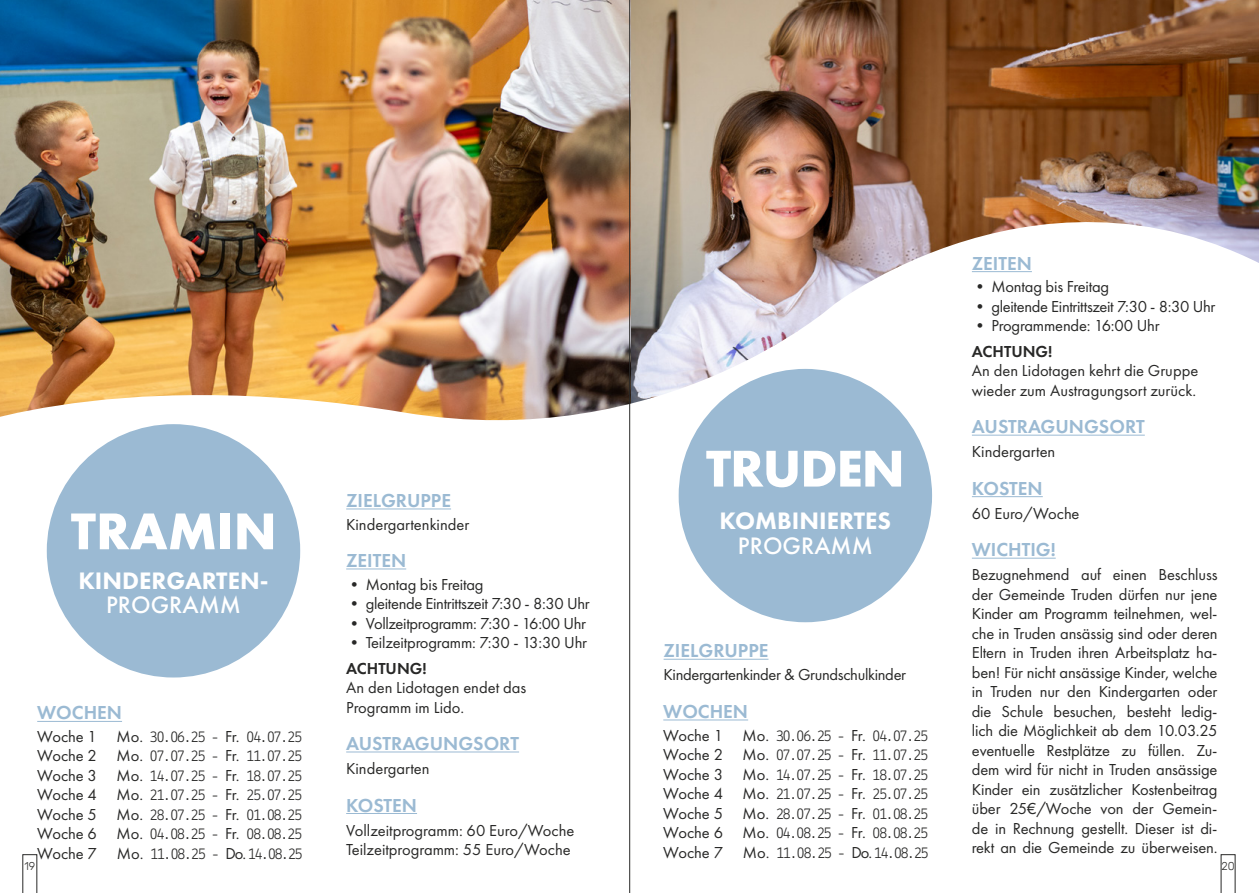
<style>
.page{position:relative;width:1259px;height:893px;background:#fff}
.page>*{position:absolute;margin:0;border:0;box-sizing:border-box;transform-origin:0 0}
.t1{font:700 53.55px "Futura PT";letter-spacing:-.01em;color:#fff}
.t2{font:800 24.75px "Futura PT";color:#fff}
.t3{font:500 24.75px "Futura PT";color:#fff}
.t4{font:600 19.5px "Futura PT";color:#9bbad3}
.t5{font:16.5px/19.5px "Futura PT";letter-spacing:-.01em;color:#282827}
.t6{font:100 16.5px/19.5px "Lekton 04";letter-spacing:-.06em;color:#282827;text-align:justify;scale:.94 1}
.t7{font:600 16.5px "Futura PT";color:#282827}
.t8{font:300 11.25px "Rubik";color:#282827}
.s1{font-family:"Futura PT";font-weight:400}
</style>
<div class="page">
<img style="left:630px;top:0;width:629px;height:123px">
<img style="left:0;top:0;width:629px;height:123px">
<img style="left:0;top:123px;width:1259px;height:770px">
<hr style="left:346px;top:508px;width:105px;height:1px;background:#9bbad3">
<hr style="left:346px;top:568px;width:60px;height:1px;background:#9bbad3">
<hr style="left:346px;top:751px;width:173px;height:1px;background:#9bbad3">
<hr style="left:346px;top:813px;width:71px;height:1px;background:#9bbad3">
<div style="left:47px;top:424px;width:253px;height:253px;background:#9bbad3;border-radius:50%"></div>
<hr style="left:37px;top:721px;width:85px;height:1px;background:#9bbad3">
<hr style="left:629px;top:0;width:1px;height:893px;background:#282827">
<hr style="left:972px;top:271px;width:60px;height:1px;background:#9bbad3">
<hr style="left:972px;top:435px;width:172px;height:1px;background:#9bbad3">
<hr style="left:972px;top:496px;width:70px;height:1px;background:#9bbad3">
<hr style="left:972px;top:558px;width:83px;height:1px;background:#9bbad3">
<hr style="left:663px;top:659px;width:105px;height:1px;background:#9bbad3">
<div style="left:678px;top:369px;width:254px;height:253px;background:#9bbad3;border-radius:50%"></div>
<hr style="left:663px;top:719px;width:85px;height:1px;background:#9bbad3">
<svg style="left:1220px;top:854px;width:15px;height:39px"></svg>
<svg style="left:22px;top:854px;width:15px;height:39px"></svg>
<h1 class="t1" style="left:71px;top:497px;width:207px">TRAMIN</h1>
<h2 class="t2" style="left:78px;top:565px;width:192px">KINDERGARTEN-</h2>
<h2 class="t3" style="left:106px;top:590px;width:136px">PROGRAMM</h2>
<p class="t4" style="left:37px;top:701px;width:86px">WOCHEN</p>
<p class="t6" style="left:37px;top:727px;width:284px"><span class="s1">Woche 1 Mo.</span> 30.06.25 - <span class="s1">Fr.</span> 04.07.25<br><span class="s1">Woche 2 Mo.</span> 07.07.25 - <span class="s1">Fr.</span> 11.07.25<br><span class="s1">Woche 3 Mo.</span> 14.07.25 - <span class="s1">Fr.</span> 18.07.25<br><span class="s1">Woche 4 Mo.</span> 21.07.25 - <span class="s1">Fr.</span> 25.07.25<br><span class="s1">Woche 5 Mo.</span> 28.07.25 - <span class="s1">Fr.</span> 01.08.25<br><span class="s1">Woche 6 Mo.</span> 04.08.25 - <span class="s1">Fr.</span> 08.08.25<br><span class="s1">Woche 7 Mo.</span> 11.08.25 - <span class="s1">Do.</span> 14.08.25</p>
<p class="t4" style="left:346px;top:488px;width:106px">ZIELGRUPPE</p>
<p class="t5" style="left:346px;top:514px;width:125px">Kindergartenkinder</p>
<p class="t4" style="left:346px;top:548px;width:62px">ZEITEN</p>
<p class="t5" style="left:346px;top:574px;width:139px">• Montag bis Freitag</p>
<p class="t5" style="left:346px;top:594px;width:245px">• gleitende Eintrittszeit 7:30 - 8:30 Uhr</p>
<p class="t5" style="left:346px;top:613px;width:241px">• Vollzeitprogramm: 7:30 - 16:00 Uhr</p>
<p class="t5" style="left:346px;top:633px;width:242px">• Teilzeitprogramm: 7:30 - 13:30 Uhr</p>
<p class="t7" style="left:346px;top:658px;width:82px">ACHTUNG!</p>
<p class="t5" style="left:346px;top:678px;width:182px">An den Lidotagen endet das<br>Programm im Lido.</p>
<p class="t4" style="left:346px;top:731px;width:174px">AUSTRAGUNGSORT</p>
<p class="t5" style="left:346px;top:759px;width:85px">Kindergarten</p>
<p class="t4" style="left:346px;top:793px;width:72px">KOSTEN</p>
<p class="t5" style="left:346px;top:820px;width:230px">Vollzeitprogramm: 60 Euro/Woche<br>Teilzeitprogramm: 55 Euro/Woche</p>
<h1 class="t1" style="left:706px;top:434px;width:200px">TRUDEN</h1>
<h2 class="t2" style="left:719px;top:505px;width:173px">KOMBINIERTES</h2>
<h2 class="t3" style="left:738px;top:531px;width:136px">PROGRAMM</h2>
<p class="t4" style="left:663px;top:639px;width:106px">ZIELGRUPPE</p>
<p class="t5" style="left:663px;top:664px;width:244px">Kindergartenkinder &amp; Grundschulkinder</p>
<p class="t4" style="left:663px;top:699px;width:86px">WOCHEN</p>
<p class="t6" style="left:663px;top:725px;width:284px"><span class="s1">Woche 1 Mo.</span> 30.06.25 - <span class="s1">Fr.</span> 04.07.25<br><span class="s1">Woche 2 Mo.</span> 07.07.25 - <span class="s1">Fr.</span> 11.07.25<br><span class="s1">Woche 3 Mo.</span> 14.07.25 - <span class="s1">Fr.</span> 18.07.25<br><span class="s1">Woche 4 Mo.</span> 21.07.25 - <span class="s1">Fr.</span> 25.07.25<br><span class="s1">Woche 5 Mo.</span> 28.07.25 - <span class="s1">Fr.</span> 01.08.25<br><span class="s1">Woche 6 Mo.</span> 04.08.25 - <span class="s1">Fr.</span> 08.08.25<br><span class="s1">Woche 7 Mo.</span> 11.08.25 - <span class="s1">Do.</span> 14.08.25</p>
<p class="t4" style="left:972px;top:251px;width:62px">ZEITEN</p>
<p class="t5" style="left:972px;top:277px;width:139px">• Montag bis Freitag</p>
<p class="t5" style="left:972px;top:296px;width:245px">• gleitende Eintrittszeit 7:30 - 8:30 Uhr</p>
<p class="t5" style="left:972px;top:316px;width:189px">• Programmende: 16:00 Uhr</p>
<p class="t7" style="left:972px;top:341px;width:82px">ACHTUNG!</p>
<p class="t5" style="left:972px;top:361px;width:228px">An den Lidotagen kehrt die Gruppe wieder zum Austragungsort zurück.</p>
<p class="t4" style="left:972px;top:414px;width:174px">AUSTRAGUNGSORT</p>
<p class="t5" style="left:972px;top:442px;width:85px">Kindergarten</p>
<p class="t4" style="left:972px;top:476px;width:72px">KOSTEN</p>
<p class="t5" style="left:972px;top:503px;width:109px">60 Euro/Woche</p>
<p class="t4" style="left:972px;top:537px;width:85px">WICHTIG!</p>
<p class="t5" style="left:972px;top:565px;width:247px;text-align:justify">Bezugnehmend auf einen Beschluss der Gemeinde Truden dürfen nur jene Kinder am Programm teilnehmen, wel&shy;che in Truden ansässig sind oder deren Eltern in Truden ihren Arbeitsplatz ha&shy;ben! Für nicht ansässige Kinder, welche in Truden nur den Kindergarten oder die Schule besuchen, besteht ledig&shy;lich die Möglichkeit ab dem 10.03.25 eventuelle Restplätze zu füllen. Zu&shy;dem wird für nicht in Truden ansässige Kinder ein zusätzlicher Kostenbeitrag über 25€/Woche von der Gemein&shy;de in Rechnung gestellt. Dieser ist di&shy;rekt an die Gemeinde zu überweisen.</p>
<p class="t8" style="left:24px;top:860px;width:12px">19</p>
<p class="t8" style="left:1221px;top:860px;width:15px">20</p>
</div>
